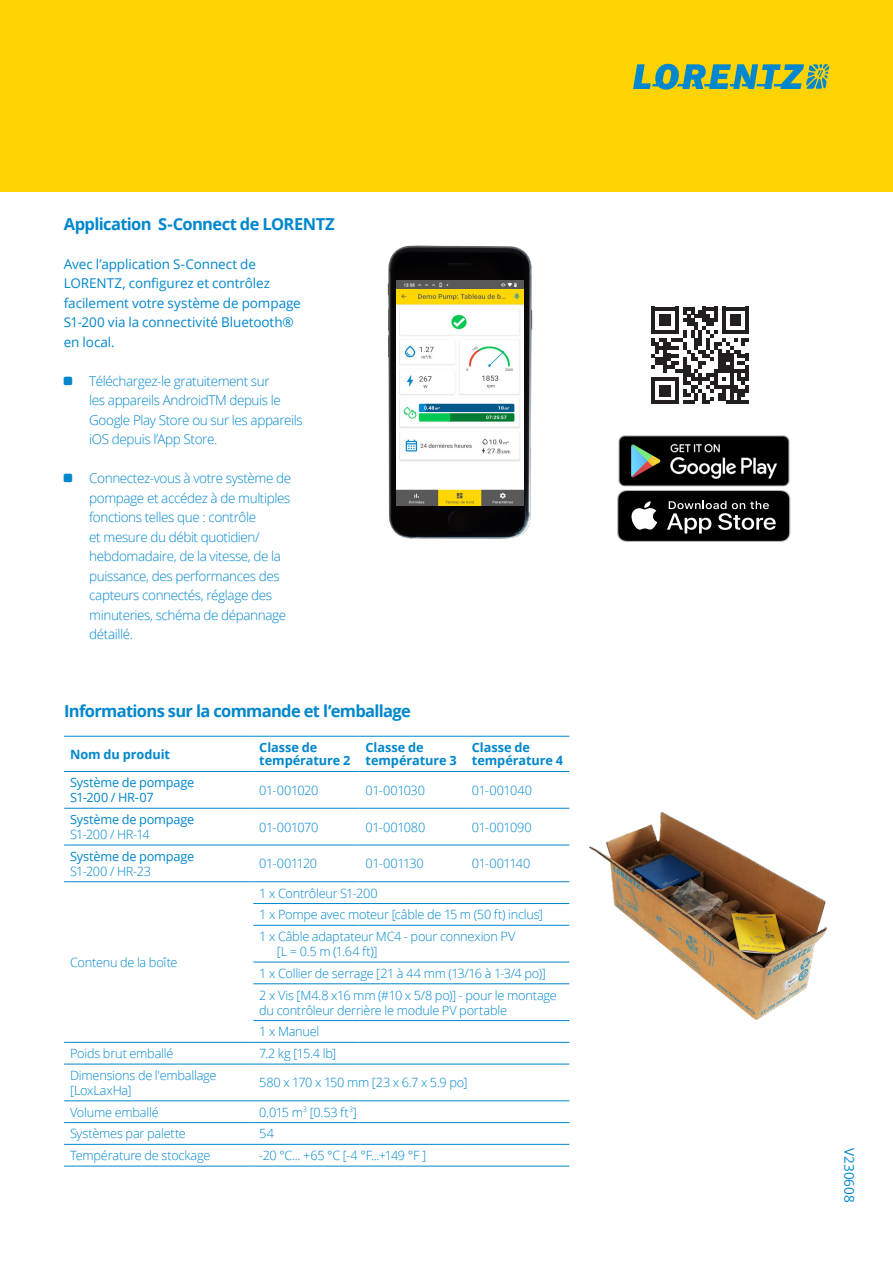
<style>
.page{position:relative;width:893px;height:1263px;background:#fff}
.page>*{position:absolute;margin:0;border:0;box-sizing:border-box;transform-origin:0 0}
.SubHeaderBlue{font:700 16.5px "Open Sans";letter-spacing:-.04em;color:#0087cd}
.t1{font:300 13.5px/19.5px "Open Sans";letter-spacing:-.03em;color:#0087cd}
.t2{font:13.5px/19.5px "Open Sans";letter-spacing:-.005em;color:#0087cd}
.TableStandardText_Bl{font:300 12.75px/15px "Open Sans";letter-spacing:-.02em;color:#0087cd}
.TableStandardText_Bl-2{font:12.75px/15px "Open Sans";letter-spacing:-.015em;color:#0087cd}
.Table_Header_Blue{font:700 12.75px/13.5px "Open Sans";letter-spacing:-.005em;color:#0087cd}
.s1{font-weight:300}
</style>
<div class="page">
<div style="left:0;top:0;width:893px;height:191px;background:#fed304"></div>
<svg style="left:633px;top:64px;width:196px;height:26px"></svg>
<img style="left:588px;top:811px;width:239px;height:209px">
<img style="left:642px;top:435px;width:148px;height:52px">
<img style="left:387px;top:245px;width:255px;height:294px">
<img style="left:397px;top:281px;width:127px;height:8px">
<svg style="left:617px;top:490px;width:173px;height:52px"></svg>
<svg style="left:64px;top:807px;width:505px;height:359px"></svg>
<hr style="left:64px;top:736px;width:189px;height:1px;background:#0087cd">
<hr style="left:253px;top:736px;width:107px;height:1px;background:#0087cd">
<hr style="left:360px;top:736px;width:106px;height:1px;background:#0087cd">
<hr style="left:466px;top:736px;width:103px;height:1px;background:#0087cd">
<hr style="left:64px;top:771px;width:189px;height:1px;background:#0087cd">
<hr style="left:253px;top:771px;width:107px;height:1px;background:#0087cd">
<hr style="left:360px;top:771px;width:106px;height:1px;background:#0087cd">
<hr style="left:466px;top:771px;width:103px;height:1px;background:#0087cd">
<hr style="left:64px;top:808px;width:189px;height:1px;background:#0087cd">
<hr style="left:253px;top:808px;width:107px;height:1px;background:#0087cd">
<hr style="left:360px;top:808px;width:106px;height:1px;background:#0087cd">
<hr style="left:466px;top:808px;width:103px;height:1px;background:#0087cd">
<hr style="left:64px;top:845px;width:189px;height:1px;background:#0087cd">
<hr style="left:253px;top:845px;width:107px;height:1px;background:#0087cd">
<hr style="left:360px;top:845px;width:106px;height:1px;background:#0087cd">
<hr style="left:466px;top:845px;width:103px;height:1px;background:#0087cd">
<hr style="left:64px;top:881px;width:189px;height:1px;background:#0087cd">
<hr style="left:253px;top:881px;width:107px;height:1px;background:#0087cd">
<hr style="left:360px;top:881px;width:106px;height:1px;background:#0087cd">
<hr style="left:466px;top:881px;width:103px;height:1px;background:#0087cd">
<hr style="left:253px;top:903px;width:107px;height:1px;background:#0087cd">
<hr style="left:360px;top:903px;width:106px;height:1px;background:#0087cd">
<hr style="left:466px;top:903px;width:103px;height:1px;background:#0087cd">
<hr style="left:253px;top:925px;width:107px;height:1px;background:#0087cd">
<hr style="left:360px;top:925px;width:106px;height:1px;background:#0087cd">
<hr style="left:466px;top:925px;width:103px;height:1px;background:#0087cd">
<hr style="left:253px;top:962px;width:107px;height:1px;background:#0087cd">
<hr style="left:360px;top:962px;width:106px;height:1px;background:#0087cd">
<hr style="left:466px;top:962px;width:103px;height:1px;background:#0087cd">
<hr style="left:253px;top:983px;width:107px;height:1px;background:#0087cd">
<hr style="left:360px;top:983px;width:106px;height:1px;background:#0087cd">
<hr style="left:466px;top:983px;width:103px;height:1px;background:#0087cd">
<hr style="left:253px;top:1020px;width:107px;height:1px;background:#0087cd">
<hr style="left:360px;top:1020px;width:106px;height:1px;background:#0087cd">
<hr style="left:466px;top:1020px;width:103px;height:1px;background:#0087cd">
<hr style="left:64px;top:1042px;width:189px;height:1px;background:#0087cd">
<hr style="left:253px;top:1042px;width:107px;height:1px;background:#0087cd">
<hr style="left:360px;top:1042px;width:106px;height:1px;background:#0087cd">
<hr style="left:466px;top:1042px;width:103px;height:1px;background:#0087cd">
<hr style="left:64px;top:1064px;width:189px;height:1px;background:#0087cd">
<hr style="left:253px;top:1064px;width:107px;height:1px;background:#0087cd">
<hr style="left:360px;top:1064px;width:106px;height:1px;background:#0087cd">
<hr style="left:466px;top:1064px;width:103px;height:1px;background:#0087cd">
<hr style="left:64px;top:1100px;width:189px;height:1px;background:#0087cd">
<hr style="left:253px;top:1100px;width:107px;height:1px;background:#0087cd">
<hr style="left:360px;top:1100px;width:106px;height:1px;background:#0087cd">
<hr style="left:466px;top:1100px;width:103px;height:1px;background:#0087cd">
<hr style="left:64px;top:1122px;width:189px;height:1px;background:#0087cd">
<hr style="left:253px;top:1122px;width:107px;height:1px;background:#0087cd">
<hr style="left:360px;top:1122px;width:106px;height:1px;background:#0087cd">
<hr style="left:466px;top:1122px;width:103px;height:1px;background:#0087cd">
<hr style="left:64px;top:1144px;width:189px;height:1px;background:#0087cd">
<hr style="left:253px;top:1144px;width:107px;height:1px;background:#0087cd">
<hr style="left:360px;top:1144px;width:106px;height:1px;background:#0087cd">
<hr style="left:466px;top:1144px;width:103px;height:1px;background:#0087cd">
<hr style="left:64px;top:1166px;width:189px;height:1px;background:#0087cd">
<hr style="left:253px;top:1166px;width:107px;height:1px;background:#0087cd">
<hr style="left:360px;top:1166px;width:106px;height:1px;background:#0087cd">
<hr style="left:466px;top:1166px;width:103px;height:1px;background:#0087cd">
<img style="left:397px;top:289px;width:127px;height:216px">
<svg style="left:651px;top:307px;width:98px;height:97px"></svg>
<p class="SubHeaderBlue" style="left:64px;top:212px;width:272px">Application S-Connect de LORENTZ</p>
<p class="t2" style="left:64px;top:254px;width:238px">Avec l’application S-Connect de<br>LORENTZ, configurez et contrôlez facilement votre système de pompage<br>S1-200 via la connectivité Bluetooth® en local.</p>
<p class="t1" style="left:89px;top:370px;width:215px">Téléchargez-le gratuitement sur<br>les appareils AndroidTM depuis le<br>Google Play Store ou sur les appareils iOS depuis l’App Store.</p>
<p class="t1" style="left:89px;top:468px;width:203px">Connectez-vous à votre système de pompage et accédez à de multiples fonctions telles que : contrôle<br>et mesure du débit quotidien/ hebdomadaire, de la vitesse, de la puissance, des performances des capteurs connectés, réglage des minuteries, schéma de dépannage détaillé.</p>
<p class="SubHeaderBlue" style="left:64px;top:699px;width:348px">Informations sur la commande et l’emballage</p>
<p class="Table_Header_Blue" style="left:70px;top:747px;width:101px">Nom du produit</p>
<p class="Table_Header_Blue" style="left:259px;top:740px;width:93px">Classe de température 2</p>
<p class="Table_Header_Blue" style="left:366px;top:740px;width:93px">Classe de température 3</p>
<p class="Table_Header_Blue" style="left:472px;top:740px;width:93px">Classe de température 4</p>
<p class="TableStandardText_Bl-2" style="left:70px;top:775px;width:126px">Système de pompage<br>S1-200 / HR-07</p>
<p class="TableStandardText_Bl" style="left:259px;top:782px;width:61px">01-001020</p>
<p class="TableStandardText_Bl" style="left:366px;top:782px;width:61px">01-001030</p>
<p class="TableStandardText_Bl" style="left:472px;top:782px;width:62px">01-001040</p>
<p class="TableStandardText_Bl-2" style="left:70px;top:811px;width:126px">Système de pompage<br><span class="s1">S1-200 / HR-14</span></p>
<p class="TableStandardText_Bl" style="left:259px;top:819px;width:60px">01-001070</p>
<p class="TableStandardText_Bl" style="left:366px;top:819px;width:61px">01-001080</p>
<p class="TableStandardText_Bl" style="left:472px;top:819px;width:61px">01-001090</p>
<p class="TableStandardText_Bl-2" style="left:70px;top:848px;width:126px">Système de pompage<br><span class="s1">S1-200 / HR-23</span></p>
<p class="TableStandardText_Bl" style="left:259px;top:856px;width:59px">01-001120</p>
<p class="TableStandardText_Bl" style="left:366px;top:856px;width:60px">01-001130</p>
<p class="TableStandardText_Bl" style="left:472px;top:856px;width:60px">01-001140</p>
<p class="TableStandardText_Bl" style="left:70px;top:954px;width:109px">Contenu de la boîte</p>
<p class="TableStandardText_Bl" style="left:259px;top:885px;width:120px">1 x Contrôleur S1-200</p>
<p class="TableStandardText_Bl" style="left:259px;top:907px;width:285px">1 x Pompe avec moteur [câble de 15 m (50 ft) inclus]</p>
<p class="TableStandardText_Bl" style="left:277px;top:928px;width:240px;text-indent:-18px">1 x Câble adaptateur MC4 - pour connexion PV [L = 0.5 m (1.64 ft)]</p>
<p class="TableStandardText_Bl" style="left:259px;top:965px;width:288px">1 x Collier de serrage [21 à 44 mm (13/16 à 1-3/4 po)]</p>
<p class="TableStandardText_Bl" style="left:259px;top:987px;width:299px">2 x Vis [M4.8 x16 mm (#10 x 5/8 po)] - pour le montage du contrôleur derrière le module PV portable</p>
<p class="TableStandardText_Bl" style="left:259px;top:1024px;width:62px">1 x Manuel</p>
<p class="TableStandardText_Bl" style="left:70px;top:1045px;width:105px">Poids brut emballé</p>
<p class="TableStandardText_Bl" style="left:259px;top:1045px;width:78px">7.2 kg [15.4 lb]</p>
<p class="TableStandardText_Bl" style="left:70px;top:1067px;width:148px">Dimensions de l'emballage [LoxLaxHa]</p>
<p class="TableStandardText_Bl" style="left:259px;top:1075px;width:210px">580 x 170 x 150 mm [23 x 6.7 x 5.9 po]</p>
<p class="TableStandardText_Bl" style="left:70px;top:1104px;width:90px">Volume emballé</p>
<p class="TableStandardText_Bl" style="left:259px;top:1104px;width:99px">0.015 m<sup>3</sup> [0.53 ft<sup>3</sup>]</p>
<p class="TableStandardText_Bl" style="left:70px;top:1126px;width:117px">Systèmes par palette</p>
<p class="TableStandardText_Bl" style="left:259px;top:1126px;width:16px">54</p>
<p class="TableStandardText_Bl" style="left:70px;top:1147px;width:142px">Température de stockage</p>
<p class="TableStandardText_Bl" style="left:259px;top:1147px;width:168px">-20 °C... +65 °C [-4 °F...+149 °F ]</p>
<p class="t2" style="left:859px;top:1147px;width:57px;rotate:90deg">V230608</p>
</div>
